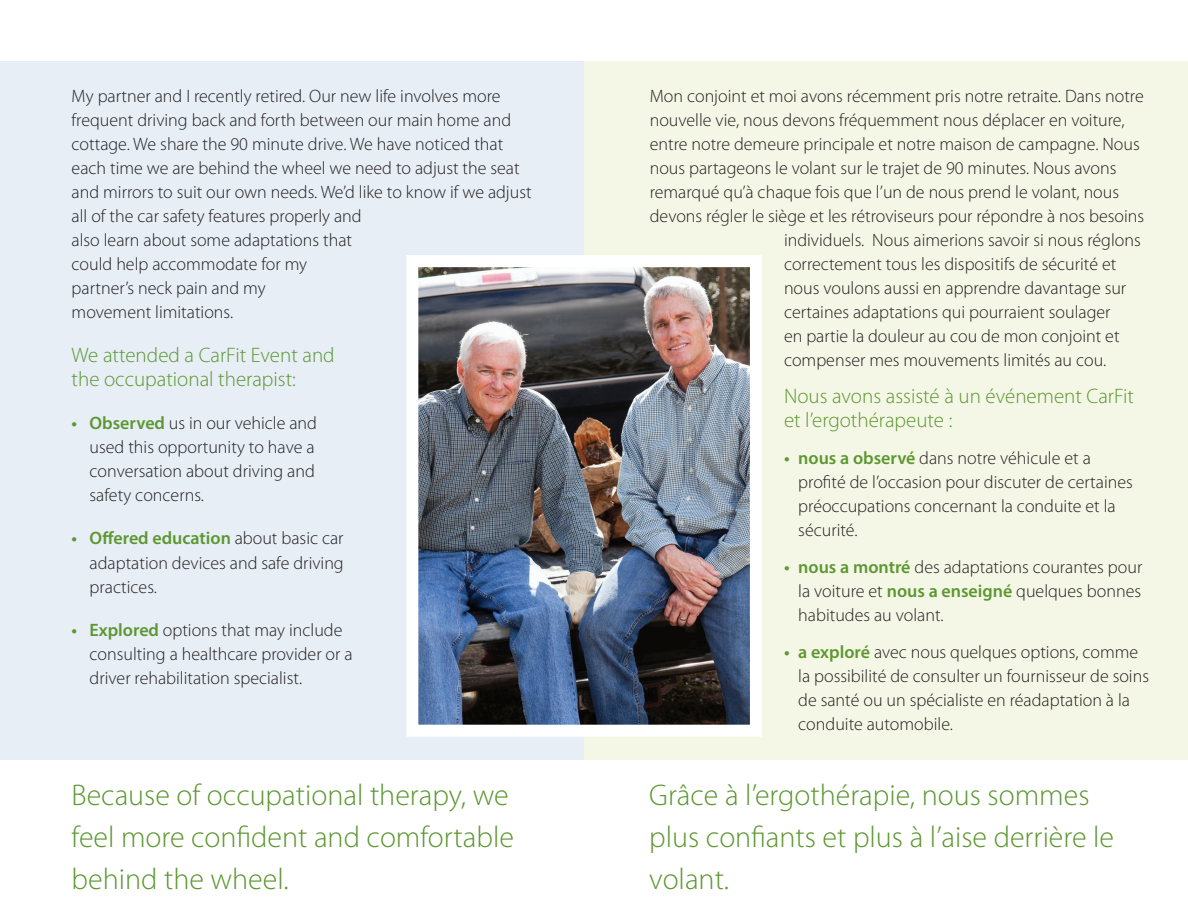
<style>
.page{position:relative;width:1188px;height:918px;background:#fff}
.page>*{position:absolute;margin:0;border:0;box-sizing:border-box;transform-origin:0 0}
.t1{font:300 30px/42px "Myriad Pro";color:#5c9731}
.t2{font:300 21px/24px "Myriad Pro";color:#5c9731}
.t3{font:300 18px/24px "Myriad Pro";color:#231f20}
.s1{font-weight:600;color:#5c9731}
</style>
<div class="page">
<div style="left:581px;top:62px;width:607px;height:698px;background:#f5f7e6"></div>
<div style="left:0;top:62px;width:584px;height:698px;background:#e7eef6"></div>
<img style="left:419px;top:268px;width:330px;height:455px">
<div style="left:406px;top:255px;width:356px;height:481px;border:12px solid #fff"></div>
<p class="t3" style="left:72px;top:84px;width:461px">My partner and I recently retired. Our new life involves more frequent driving back and forth between our main home and cottage. We share the 90 minute drive. We have noticed that each time we are behind the wheel we need to adjust the seat and mirrors to suit our own needs. We’d like to know if we adjust all of the car safety features properly and<br>also learn about some adaptations that<br>could help accommodate for my<br>partner’s neck pain and my<br>movement limitations.</p>
<p class="t2" style="left:72px;top:343px;width:265px">We attended a CarFit Event and the occupational therapist:</p>
<p class="t3" style="left:90px;top:411px;width:229px;text-indent:-18px"><span class="s1">• Observed</span> us in our vehicle and used this opportunity to have a conversation about driving and safety concerns.</p>
<p class="t3" style="left:90px;top:527px;width:256px;text-align:justify;text-indent:-18px"><span class="s1">• Offered education</span> about basic car adaptation devices and safe driving practices.</p>
<p class="t3" style="left:90px;top:618px;width:264px;text-indent:-18px"><span class="s1">• Explored</span> options that may include consulting a healthcare provider or a driver rehabilitation specialist.</p>
<p class="t3" style="left:650px;top:84px;width:495px">Mon conjoint et moi avons récemment pris notre retraite. Dans notre</p>
<p class="t3" style="left:650px;top:108px;width:476px">nouvelle vie, nous devons fréquemment nous déplacer en voiture,</p>
<p class="t3" style="left:650px;top:132px;width:491px">entre notre demeure principale et notre maison de campagne. Nous</p>
<p class="t3" style="left:650px;top:156px;width:468px">nous partageons le volant sur le trajet de 90 minutes. Nous avons</p>
<p class="t3" style="left:650px;top:180px;width:471px">remarqué qu’à chaque fois que l’un de nous prend le volant, nous</p>
<p class="t3" style="left:650px;top:204px;width:496px">devons régler le siège et les rétroviseurs pour répondre à nos besoins</p>
<p class="t3" style="left:784px;top:228px;width:358px">individuels. Nous aimerions savoir si nous réglons</p>
<p class="t3" style="left:784px;top:252px;width:334px">correctement tous les dispositifs de sécurité et</p>
<p class="t3" style="left:784px;top:276px;width:344px">nous voulons aussi en apprendre davantage sur</p>
<p class="t3" style="left:784px;top:300px;width:328px">certaines adaptations qui pourraient soulager</p>
<p class="t3" style="left:784px;top:324px;width:337px">en partie la douleur au cou de mon conjoint et</p>
<p class="t3" style="left:784px;top:348px;width:324px">compenser mes mouvements limités au cou.</p>
<p class="t2" style="left:784px;top:384px;width:352px">Nous avons assisté à un événement CarFit et l’ergothérapeute :</p>
<p class="t3" style="left:798px;top:446px;width:336px;text-indent:-14px"><span class="s1">• nous a observé</span> dans notre véhicule et a profité de l’occasion pour discuter de certaines préoccupations concernant la conduite et la sécurité.</p>
<p class="t3" style="left:798px;top:555px;width:345px;text-align:justify;text-indent:-14px"><span class="s1">• nous a montré</span> des adaptations courantes pour la voiture et <span class="s1">nous a enseigné</span> quelques bonnes habitudes au volant.</p>
<p class="t3" style="left:798px;top:640px;width:352px;text-indent:-14px"><span class="s1">• a exploré</span> avec nous quelques options, comme la possibilité de consulter un fournisseur de soins de santé ou un spécialiste en réadaptation à la conduite automobile.</p>
<p class="t1" style="left:72px;top:774px;width:444px">Because of occupational therapy, we feel more confident and comfortable behind the wheel.</p>
<p class="t1" style="left:649px;top:774px;width:466px">Grâce à l’ergothérapie, nous sommes plus confiants et plus à l’aise derrière le volant.</p>
</div>
